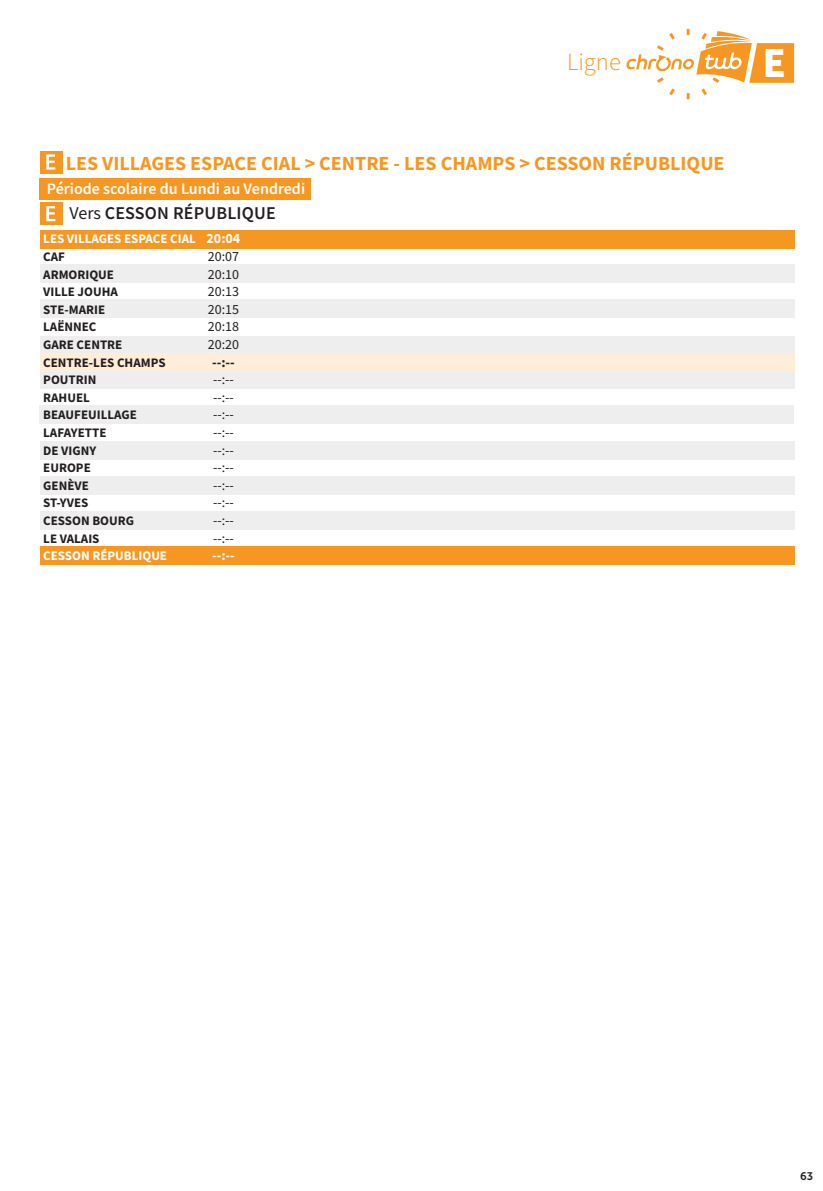
<style>
.page{position:relative;width:823px;height:1191px;background:#fff}
.page>*{position:absolute;margin:0;border:0;box-sizing:border-box;transform-origin:0 0}
.t1{font:39.2px "Museo Sans 900";color:#fff}
.t2{font:300 24.6px "Source Sans Pro";color:#f79723}
.t3{font:700 20px "Source Sans Pro";color:#f79723}
.t4{font:600 18px "Source Sans Pro";letter-spacing:.01em;color:#231f20}
.t5{font:600 16px "Source Sans Pro";color:#fff}
.t6{font:14px "Source Sans Pro";color:#231f20}
.t7{font:700 14px "Source Sans Pro";color:#231f20}
.t8{font:700 14px "Source Sans Pro";color:#fff}
.t9{font:700 13px "Source Sans Pro";color:#231f20}
.t10{font:700 13px/17.6px "Source Sans Pro";color:#fff}
.t11{font:11px "Museo Sans 700";color:#231f20}
.s1{font-weight:400}
.s2{font-size:14px}
.s3{color:#231f20}
</style>
<div class="page">
<div style="left:40px;top:370px;width:754px;height:19px;background:#eeeeef"></div>
<div style="left:40px;top:405px;width:753px;height:19px;background:#eeeeef"></div>
<div style="left:40px;top:230px;width:754px;height:19px;background:#f79723"></div>
<div style="left:40px;top:264px;width:754px;height:19px;background:#eeeeef"></div>
<div style="left:40px;top:299px;width:754px;height:19px;background:#eeeeef"></div>
<div style="left:40px;top:336px;width:754px;height:19px;background:#eeeeef"></div>
<div style="left:40px;top:441px;width:754px;height:18px;background:#eeeeef"></div>
<div style="left:40px;top:476px;width:754px;height:19px;background:#eeeeef"></div>
<div style="left:40px;top:511px;width:754px;height:19px;background:#eeeeef"></div>
<div style="left:40px;top:353px;width:754px;height:19px;background:#feedd8"></div>
<div style="left:40px;top:546px;width:754px;height:19px;background:#f79723"></div>
<div style="left:40px;top:202px;width:22px;height:23px;background:#f79723"></div>
<svg style="left:46px;top:206px;width:9px;height:15px"></svg>
<div style="left:40px;top:178px;width:271px;height:21px;background:#f79723"></div>
<div style="left:40px;top:151px;width:22px;height:22px;background:#f79723"></div>
<svg style="left:46px;top:154px;width:9px;height:16px"></svg>
<svg style="left:626px;top:29px;width:167px;height:70px"></svg>
<h2 class="t2" style="left:566px;top:47px;width:55px">Ligne</h2>
<h1 class="t1" style="left:762px;top:41px;width:24px">E</h1>
<h3 class="t3" style="left:66px;top:150px;width:660px">LES VILLAGES ESPACE CIAL &gt; CENTRE - LES CHAMPS &gt; CESSON RÉPUBLIQUE</h3>
<p class="t5" style="left:47px;top:179px;width:260px">Période scolaire du Lundi au Vendredi</p>
<h3 class="t4" style="left:69px;top:201px;width:208px"><span class="s1">Vers</span> CESSON RÉPUBLIQUE</h3>
<p class="t10" style="left:43px;top:230px;width:198px">LES VILLAGES ESPACE CIAL <span class="s2">20:04<br></span><span class="s3">CAF</span></p>
<p class="t6" style="left:208px;top:247px;width:33px">20:07</p>
<p class="t9" style="left:43px;top:265px;width:72px">ARMORIQUE</p>
<p class="t6" style="left:208px;top:265px;width:33px">20:10</p>
<p class="t9" style="left:43px;top:283px;width:76px">VILLE JOUHA</p>
<p class="t6" style="left:208px;top:283px;width:33px">20:13</p>
<p class="t9" style="left:43px;top:301px;width:63px">STE-MARIE</p>
<p class="t6" style="left:208px;top:300px;width:33px">20:15</p>
<p class="t9" style="left:43px;top:318px;width:55px">LAËNNEC</p>
<p class="t6" style="left:208px;top:318px;width:33px">20:18</p>
<p class="t9" style="left:43px;top:336px;width:80px">GARE CENTRE</p>
<p class="t6" style="left:208px;top:335px;width:33px">20:20</p>
<p class="t9" style="left:43px;top:353px;width:124px">CENTRE-LES CHAMPS</p>
<p class="t7" style="left:212px;top:352px;width:24px">--:--</p>
<p class="t9" style="left:43px;top:371px;width:55px">POUTRIN</p>
<p class="t6" style="left:213px;top:371px;width:22px">--:--</p>
<p class="t9" style="left:43px;top:389px;width:48px">RAHUEL</p>
<p class="t6" style="left:213px;top:388px;width:22px">--:--</p>
<p class="t9" style="left:43px;top:406px;width:95px">BEAUFEUILLAGE</p>
<p class="t6" style="left:213px;top:406px;width:22px">--:--</p>
<p class="t9" style="left:43px;top:424px;width:65px">LAFAYETTE</p>
<p class="t6" style="left:213px;top:423px;width:22px">--:--</p>
<p class="t9" style="left:43px;top:441px;width:54px">DE VIGNY</p>
<p class="t6" style="left:213px;top:441px;width:22px">--:--</p>
<p class="t9" style="left:43px;top:459px;width:49px">EUROPE</p>
<p class="t6" style="left:213px;top:459px;width:22px">--:--</p>
<p class="t9" style="left:43px;top:477px;width:47px">GENÈVE</p>
<p class="t6" style="left:213px;top:476px;width:22px">--:--</p>
<p class="t9" style="left:43px;top:494px;width:47px">ST-YVES</p>
<p class="t6" style="left:213px;top:494px;width:22px">--:--</p>
<p class="t9" style="left:43px;top:512px;width:92px">CESSON BOURG</p>
<p class="t6" style="left:213px;top:511px;width:22px">--:--</p>
<p class="t9" style="left:43px;top:529px;width:58px">LE VALAIS</p>
<p class="t6" style="left:213px;top:529px;width:22px">--:--</p>
<p class="t10" style="left:43px;top:547px;width:125px">CESSON RÉPUBLIQUE</p>
<p class="t8" style="left:212px;top:546px;width:24px">--:--</p>
<p class="t11" style="left:799px;top:1170px;width:14px">63</p>
</div>
